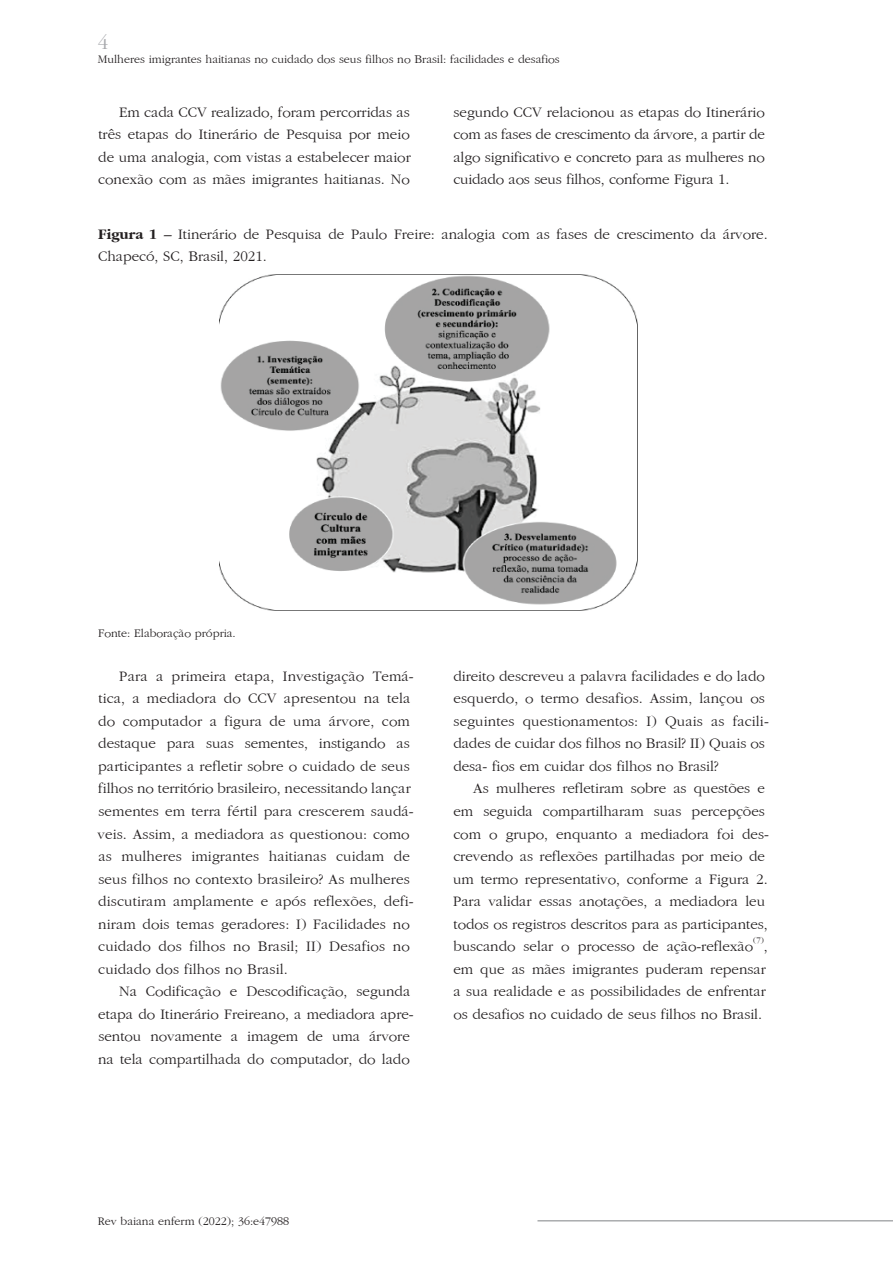
<style>
.page{position:relative;width:893px;height:1263px;background:#fff}
.page>*{position:absolute;margin:0;border:0;box-sizing:border-box;transform-origin:0 0}
.t1{font:21px "Gatineau Plain";color:#a8a9ad}
.t2{font:15px/22.5px "Gatineau Plain";color:#231f20}
.t3{font:12px "Gatineau Plain";color:#231f20}
.t4{font:8.7px "Gatineau Plain";color:#231f20}
.s1{font-family:"Gatineau";font-weight:700}
</style>
<div class="page">
<hr style="left:537px;top:1220px;width:356px;height:1px;background:#808285">
<img style="left:219px;top:275px;width:419px;height:335px">
<h1 class="t1" style="left:98px;top:31px;width:12px">4</h1>
<p class="t3" style="left:98px;top:53px;width:463px">Mulheres imigrantes haitianas no cuidado dos seus filhos no Brasil: facilidades e desafios</p>
<p class="t2" style="left:98px;top:101px;width:314px;text-align:justify;text-indent:21px">Em cada CCV realizado, foram percorridas as três etapas do Itinerário de Pesquisa por meio de uma analogia, com vistas a estabelecer maior conexão com as mães imigrantes haitianas. No</p>
<p class="t2" style="left:453px;top:101px;width:313px;text-align:justify">segundo CCV relacionou as etapas do Itinerário com as fases de crescimento da árvore, a partir de algo significativo e concreto para as mulheres no cuidado aos seus filhos, conforme Figura 1.</p>
<p class="t2" style="left:98px;top:223px;width:671px"><span class="s1">Figura 1</span> – Itinerário de Pesquisa de Paulo Freire: analogia com as fases de crescimento da árvore.<br>Chapecó, SC, Brasil, 2021.</p>
<p class="t3" style="left:98px;top:627px;width:139px">Fonte: Elaboração própria.</p>
<p class="t2" style="left:97px;top:665px;width:318px;text-indent:22px">Para a primeira etapa, Investigação Temá&shy;tica, a mediadora do CCV apresentou na tela do computador a figura de uma árvore, com destaque para suas sementes, instigando as participantes a refletir sobre o cuidado de seus filhos no território brasileiro, necessitando lançar sementes em terra fértil para crescerem saudá&shy;veis. Assim, a mediadora as questionou: como as mulheres imigrantes haitianas cuidam de seus filhos no contexto brasileiro? As mulheres discutiram amplamente e após reflexões, defi&shy;niram dois temas geradores: I) Facilidades no cuidado dos filhos no Brasil; II) Desafios no cuidado dos filhos no Brasil.</p>
<p class="t2" style="left:98px;top:980px;width:317px;text-indent:21px">Na Codificação e Descodificação, segunda etapa do Itinerário Freireano, a mediadora apre&shy;sentou novamente a imagem de uma árvore na tela compartilhada do computador, do lado</p>
<p class="t2" style="left:453px;top:665px;width:317px">direito descreveu a palavra facilidades e do lado esquerdo, o termo desafios. Assim, lançou os seguintes questionamentos: I) Quais as facili&shy;dades de cuidar dos filhos no Brasil? II) Quais os desa- fios em cuidar dos filhos no Brasil?</p>
<p class="t2" style="left:453px;top:778px;width:317px;text-indent:20px">As mulheres refletiram sobre as questões e em seguida compartilharam suas percepções com o grupo, enquanto a mediadora foi des&shy;crevendo as reflexões partilhadas por meio de um termo representativo, conforme a Figura 2.<br>Para validar essas anotações, a mediadora leu todos os registros descritos para as participantes, buscando selar o processo de ação-reflexão</p>
<p class="t4" style="left:753px;top:936px;width:12px">(7)</p>
<p class="t2" style="left:453px;top:935px;width:316px;text-indent:310px">, em que as mães imigrantes puderam repensar a sua realidade e as possibilidades de enfrentar os desafios no cuidado de seus filhos no Brasil.</p>
<p class="t3" style="left:98px;top:1214px;width:193px">Rev baiana enferm (2022); 36:e47988</p>
</div>
